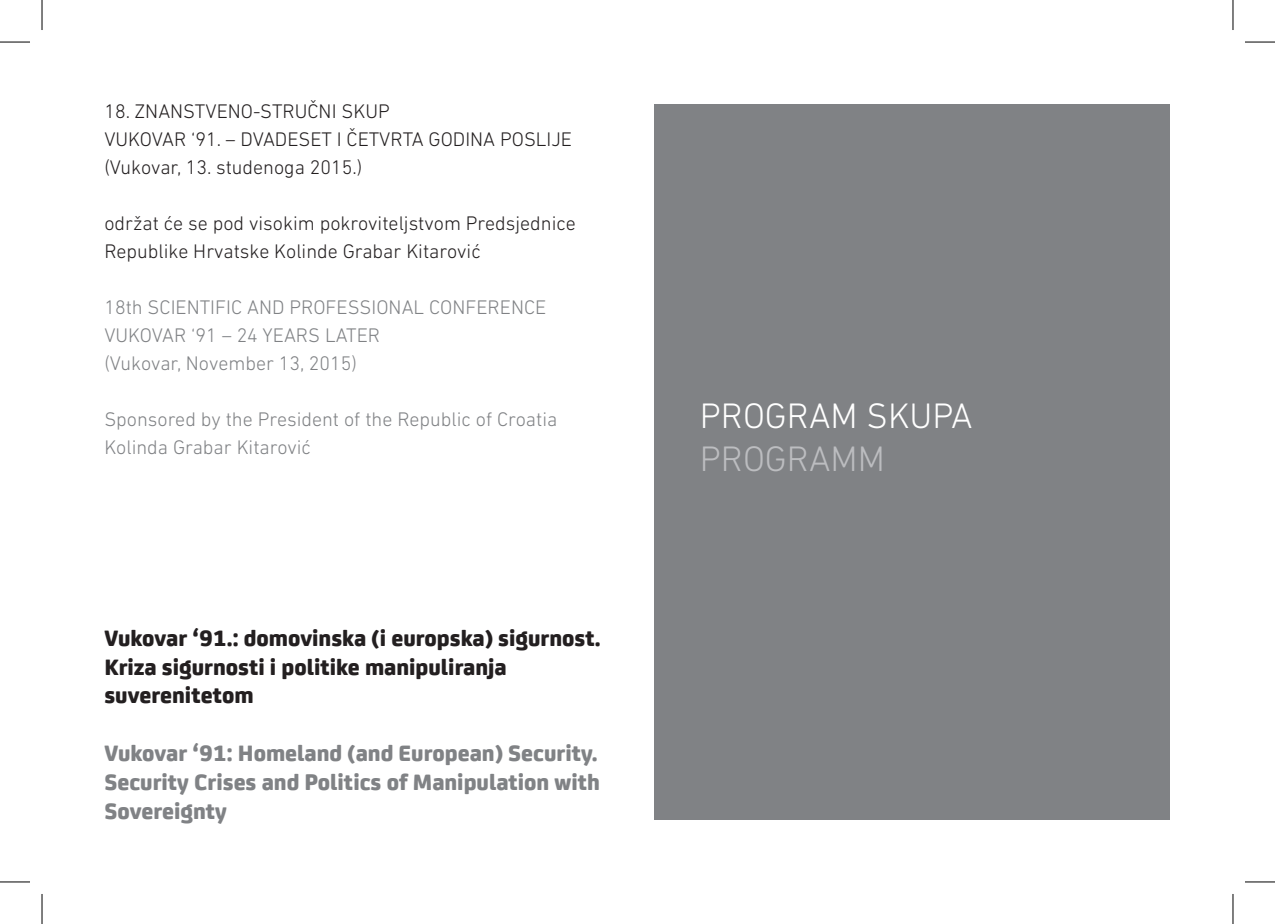
<style>
.page{position:relative;width:1275px;height:924px;background:#fff}
.page>*{position:absolute;margin:0;border:0;box-sizing:border-box;transform-origin:0 0}
.t1{font:300 36px "DIN Next LT Pro";color:#fff}
.t2{font:300 36px "DIN Next LT Pro";color:#bcbdc0}
.t3{font:800 24px/28.8px "Uni Credit";color:#808285;text-align:justify}
.t4{font:800 24px/28.8px "Uni Credit";color:#231f20}
.t5{font:300 20px/28px "DIN Next LT Pro";color:#231f20}
.t6{font:300 20px/28px "DIN Next LT Pro";color:#808285}
</style>
<div class="page">
<div style="left:654px;top:104px;width:515px;height:715px;background:#808285"></div>
<hr style="left:0;top:42px;width:30px;height:1px;background:#000">
<hr style="left:1245px;top:42px;width:30px;height:1px;background:#000">
<hr style="left:0;top:881px;width:30px;height:1px;background:#000">
<hr style="left:1245px;top:881px;width:30px;height:1px;background:#000">
<hr style="left:42px;top:0;width:1px;height:30px;background:#000">
<hr style="left:42px;top:893px;width:1px;height:30px;background:#000">
<hr style="left:1232px;top:0;width:1px;height:30px;background:#000">
<hr style="left:1232px;top:893px;width:1px;height:30px;background:#000">
<p class="t5" style="left:104px;top:96px;width:469px">18. ZNANSTVENO-STRUČNI SKUP<br>VUKOVAR ‘91. – DVADESET I ČETVRTA GODINA POSLIJE (Vukovar, 13. studenoga 2015.)</p>
<p class="t5" style="left:104px;top:208px;width:473px">održat će se pod visokim pokroviteljstvom Predsjednice<br>Republike Hrvatske Kolinde Grabar Kitarović</p>
<p class="t6" style="left:104px;top:292px;width:443px">18th SCIENTIFIC AND PROFESSIONAL CONFERENCE<br>VUKOVAR ‘91 – 24 YEARS LATER<br>(Vukovar, November 13, 2015)</p>
<p class="t6" style="left:104px;top:404px;width:454px">Sponsored by the President of the Republic of Croatia<br>Kolinda Grabar Kitarović</p>
<p class="t4" style="left:104px;top:621px;width:498px">Vukovar ‘91.: domovinska (i europska) sigurnost.<br>Kriza sigurnosti i politike manipuliranja suverenitetom</p>
<p class="t3" style="left:104px;top:736px;width:497px">Vukovar ‘91: Homeland (and European) Security.<br>Security Crises and Politics of Manipulation with Sovereignty</p>
<h1 class="t1" style="left:700px;top:394px;width:274px">PROGRAM SKUPA</h1>
<h1 class="t2" style="left:700px;top:437px;width:186px">PROGRAMM</h1>
</div>
